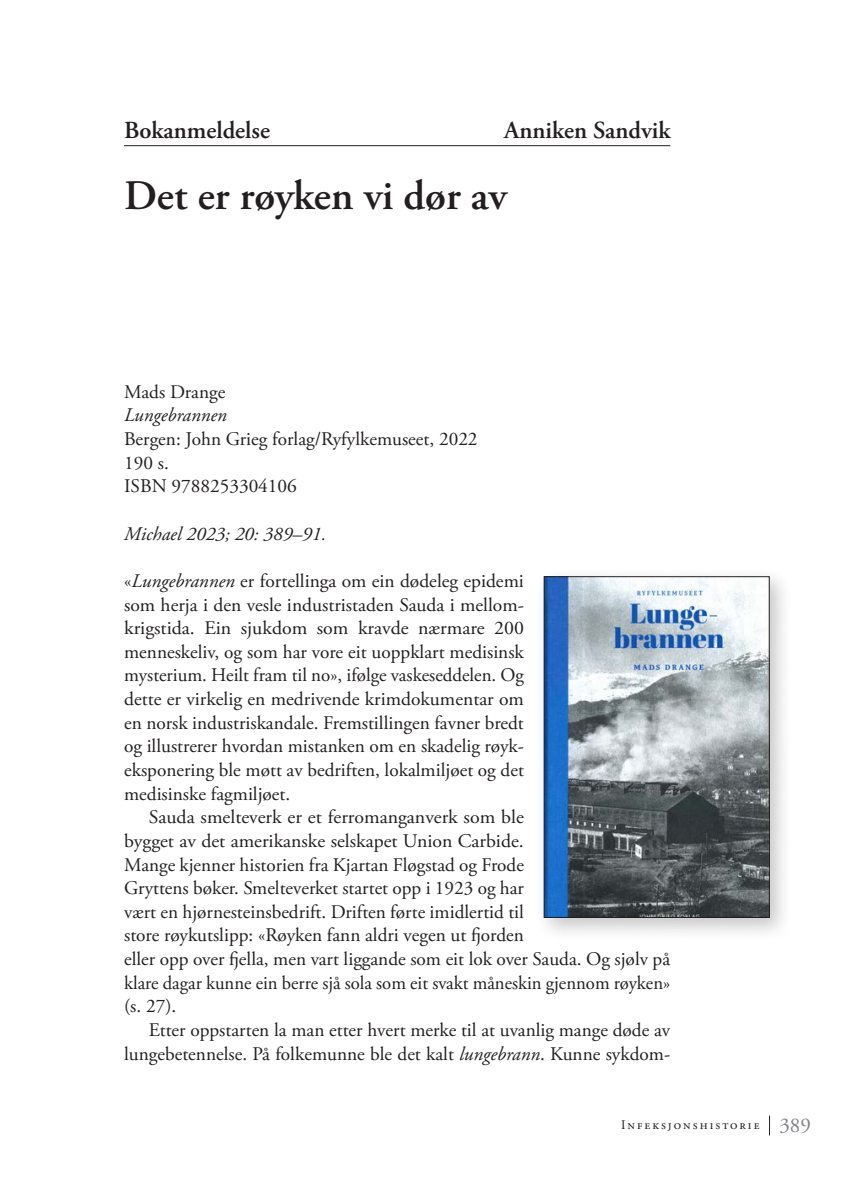
<style>
.page{position:relative;width:844px;height:1191px;background:#fff}
.page>*{position:absolute;margin:0;border:0;box-sizing:border-box;transform-origin:0 0}
.t1{font:600 42px "Adobe Garamond Pro";color:#231f20}
.t2{font:600 24.5px "Adobe Garamond Pro";color:#231f20}
.t3{font:19.25px/23.6px "Adobe Garamond Pro";color:#231f20}
.t4{font:italic 19.25px "Adobe Garamond Pro";color:#231f20}
.t5{font:13.12px "Adobe Garamond Pro";letter-spacing:.15em;color:#231f20}
.s1{font-style:italic}
.s2{font-size:21px;color:#808285}
</style>
<div class="page">
<svg style="left:769px;top:1115px;width:1px;height:20px"></svg>
<hr style="left:124px;top:145px;width:546px;height:1px;background:#231f20">
<div style="left:533px;top:566px;width:260px;height:376px;background:#231f20;opacity:.25"></div>
<img style="left:545px;top:578px;width:222px;height:337px">
<div style="left:543px;top:576px;width:226px;height:341px;border:1px solid #231f20"></div>
<p class="t2" style="left:124px;top:116px;width:147px">Bokanmeldelse</p>
<p class="t2" style="left:504px;top:116px;width:168px">Anniken Sandvik</p>
<h1 class="t1" style="left:124px;top:171px;width:384px">Det er røyken vi dør av</h1>
<p class="t3" style="left:124px;top:380px;width:103px">Mads Drange</p>
<p class="t4" style="left:124px;top:404px;width:104px">Lungebrannen</p>
<p class="t3" style="left:124px;top:428px;width:355px">Bergen: John Grieg forlag/Ryfylkemuseet, 2022<br>190 s.<br>ISBN 9788253304106</p>
<p class="t4" style="left:124px;top:522px;width:203px">Michael 2023; 20: 389–91.</p>
<p class="t3" style="left:124px;top:569px;width:401px;text-align:justify">«<span class="s1">Lungebrannen</span> er fortellinga om ein dødeleg epidemi som herja i den vesle industristaden Sauda i mellom&shy;krigstida. Ein sjukdom som kravde nærmare 200 menneskeliv, og som har vore eit uoppklart medisinsk mysterium. Heilt fram til no», ifølge vaskeseddelen. Og dette er virkelig en medrivende krimdokumentar om en norsk industriskandale. Fremstillingen favner bredt og illustrerer hvordan mistanken om en skadelig røyk&shy;eksponering ble møtt av bedriften, lokalmiljøet og det medisinske fagmiljøet.</p>
<p class="t3" style="left:124px;top:806px;width:547px;text-indent:25px">Sauda smelteverk er et ferromanganverk som ble<br>bygget av det amerikanske selskapet Union Carbide.<br>Mange kjenner historien fra Kjartan Fløgstad og Frode<br>Gryttens bøker. Smelteverket startet opp i 1923 og har<br>vært en hjørnesteinsbedrift. Driften førte imidlertid til<br>store røykutslipp: «Røyken fann aldri vegen ut fjorden<br>eller opp over fjella, men vart liggande som eit lok over Sauda. Og sjølv på klare dagar kunne ein berre sjå sola som eit svakt måneskin gjennom røyken» (s. 27).</p>
<p class="t3" style="left:124px;top:1018px;width:547px;text-align:right">Etter oppstarten la man etter hvert merke til at uvanlig mange døde av lungebetennelse. På folkemunne ble det kalt <span class="s1">lungebrann</span>. Kunne sykdom-</p>
<p class="t5" style="left:621px;top:1117px;width:191px">Infeksjonshistorie <span class="s2">389</span></p>
</div>
